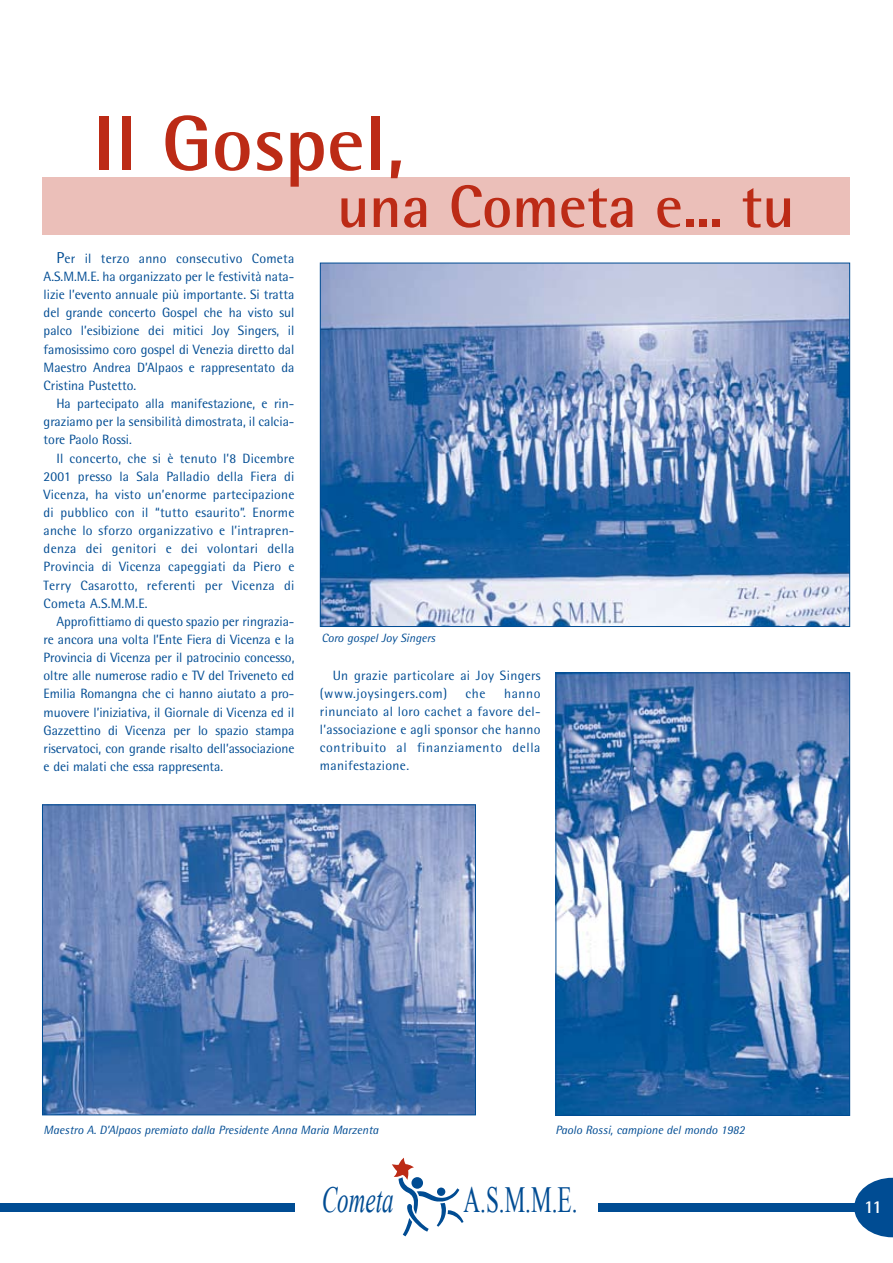
<style>
.page{position:relative;width:893px;height:1263px;background:#fff}
.page>*{position:absolute;margin:0;border:0;box-sizing:border-box;transform-origin:0 0}
.t1{font:700 78px "Rotis Semi Sans";color:#bc2b16;scale:1.05 1}
.t2{font:700 60px "Rotis Semi Sans";color:#bc2b16}
.t3{font:36.9px "Times New Roman";color:#004c93;scale:.63 1}
.t4{font:italic 36.9px "Times New Roman";color:#004c93;scale:.63 1}
.t5{font:700 18px "Rotis Semi Sans";color:#fff}
.t6{font:13.5px/18.1px "Rotis Semi Sans";color:#004c93;text-align:justify}
.t7{font:13.5px/18.1px "Rotis Semi Sans";letter-spacing:.025em;color:#004c93}
.t8{font:italic 12px "Rotis Semi Sans";color:#004c93}
.s1{font-size:15.75px}
</style>
<div class="page">
<div style="left:0;top:1203px;width:294px;height:9px;background:#004c93"></div>
<svg style="left:392px;top:1158px;width:72px;height:78px"></svg>
<div style="left:598px;top:1203px;width:294px;height:9px;background:#004c93"></div>
<svg style="left:854px;top:1178px;width:38px;height:59px"></svg>
<img style="left:44px;top:806px;width:430px;height:307px">
<div style="left:42px;top:804px;width:434px;height:311px;border:1px solid #004c93"></div>
<img style="left:322px;top:265px;width:526px;height:360px">
<img style="left:557px;top:674px;width:291px;height:440px">
<div style="left:555px;top:672px;width:295px;height:444px;border:1px solid #004c93"></div>
<div style="left:42px;top:177px;width:808px;height:58px;background:#ebbfb9"></div>
<h1 class="t1" style="left:93px;top:96px;width:298px">Il Gospel,</h1>
<h2 class="t2" style="left:337px;top:170px;width:459px">una Cometa e... tu</h2>
<p class="t6" style="left:44px;top:249px;width:252px;text-indent:13px"><span class="s1">P</span>er il terzo anno consecutivo Cometa A.S.M.M.E. ha organizzato per le festività nata&shy;lizie l’evento annuale più importante. Si tratta del grande concerto Gospel che ha visto sul palco l’esibizione dei mitici Joy Singers, il famosissimo coro gospel di Venezia diretto dal Maestro Andrea D’Alpaos e rappresentato da Cristina Pustetto.</p>
<p class="t6" style="left:44px;top:394px;width:252px;text-indent:13px">Ha partecipato alla manifestazione, e rin&shy;graziamo per la sensibilità dimostrata, il calcia&shy;tore Paolo Rossi.</p>
<p class="t6" style="left:44px;top:449px;width:252px;text-indent:13px">Il concerto, che si è tenuto l’8 Dicembre 2001 presso la Sala Palladio della Fiera di Vicenza, ha visto un’enorme partecipazione di pubblico con il “tutto esaurito”. Enorme anche lo sforzo organizzativo e l’intrapren&shy;denza dei genitori e dei volontari della Provincia di Vicenza capeggiati da Piero e Terry Casarotto, referenti per Vicenza di Cometa A.S.M.M.E.</p>
<p class="t6" style="left:44px;top:612px;width:252px;text-indent:13px">Approfittiamo di questo spazio per ringrazia&shy;re ancora una volta l’Ente Fiera di Vicenza e la Provincia di Vicenza per il patrocinio concesso, oltre alle numerose radio e TV del Triveneto ed Emilia Romangna che ci hanno aiutato a pro&shy;muovere l’iniziativa, il Giornale di Vicenza ed il Gazzettino di Vicenza per lo spazio stampa riservatoci, con grande risalto dell’associazione e dei malati che essa rappresenta.</p>
<p class="t8" style="left:321px;top:631px;width:115px">Coro gospel Joy Singers</p>
<p class="t7" style="left:320px;top:666px;width:222px;text-indent:13px">Un grazie particolare ai Joy Singers (www.joysingers.com)</p>
<p class="t6" style="left:320px;top:684px;width:222px;text-indent:184px">hanno rinunciato al loro cachet a favore del&shy;l’associazione e agli sponsor che hanno contribuito al finanziamento della manifestazione.</p>
<p class="t6" style="left:466px;top:684px;width:22px">che</p>
<p class="t8" style="left:44px;top:1122px;width:336px">Maestro A. D’Alpaos premiato dalla Presidente Anna Maria Marzenta</p>
<p class="t8" style="left:556px;top:1122px;width:191px">Paolo Rossi, campione del mondo 1982</p>
<h3 class="t4" style="left:322px;top:1178px;width:116px">Cometa</h3>
<h3 class="t3" style="left:463px;top:1178px;width:182px">A.S.M.M.E.</h3>
<h3 class="t5" style="left:864px;top:1196px;width:19px">11</h3>
</div>
